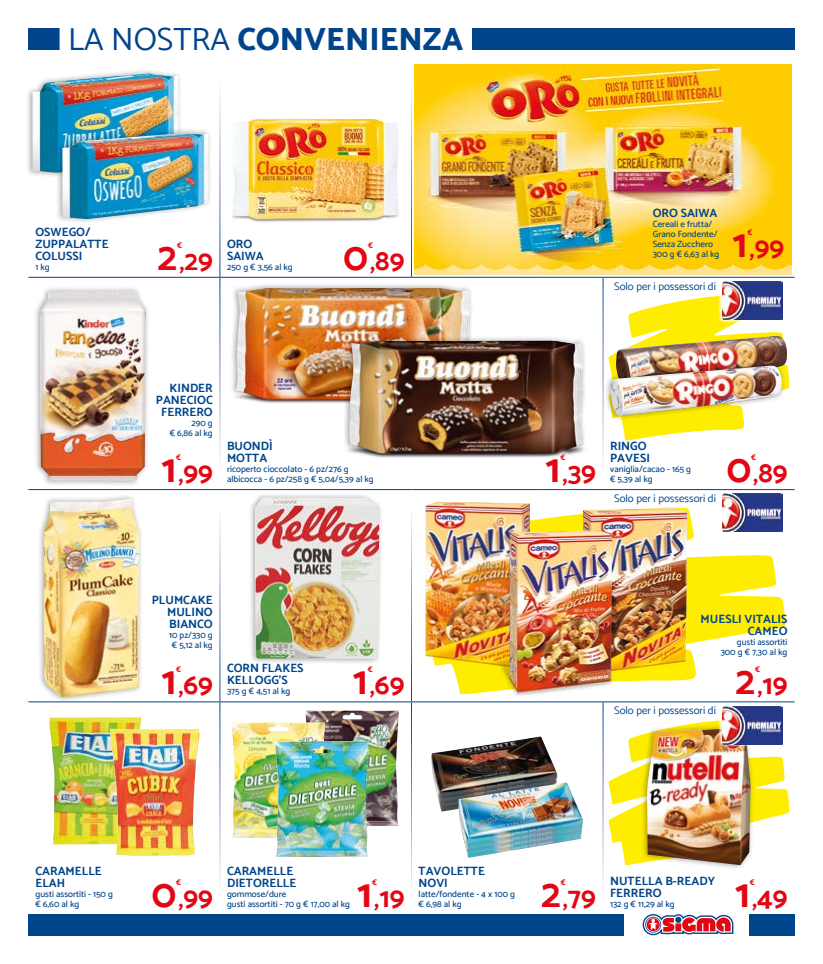
<style>
.page{position:relative;width:823px;height:964px;background:#fff}
.page>*{position:absolute;margin:0;border:0;box-sizing:border-box;transform-origin:0 0}
.t1{font:700 40.2px "Catamaran";color:#e30613}
.t2{font:800 32px "Catamaran";color:#00458b}
.t3{font:700 28px "Catamaran";color:#e30613}
.t4{font:700 12px/12px "Catamaran";color:#00458b}
.t5{font:10.9px "Catamaran";color:#00458b}
.t6{font:500 9px/10px "Catamaran";color:#00458b}
.t7{font:700 8px "Catamaran";color:#e30613}
.s1{font-weight:400}
.s2{font-size:24px}
</style>
<div class="page">
<div style="left:28px;top:28px;width:766px;height:22px;background:#00458b"></div>
<div style="left:60px;top:28px;width:411px;height:23px;background:#fff"></div>
<hr style="left:28px;top:277px;width:192px;height:1px;background:#00458b">
<hr style="left:220px;top:277px;width:63px;height:1px;background:#00458b">
<hr style="left:283px;top:277px;width:128px;height:1px;background:#00458b">
<hr style="left:411px;top:277px;width:128px;height:1px;background:#00458b">
<hr style="left:539px;top:277px;width:63px;height:1px;background:#00458b">
<hr style="left:602px;top:277px;width:192px;height:1px;background:#00458b">
<hr style="left:28px;top:489px;width:192px;height:1px;background:#00458b">
<hr style="left:220px;top:489px;width:63px;height:1px;background:#00458b">
<hr style="left:283px;top:489px;width:128px;height:1px;background:#00458b">
<hr style="left:411px;top:489px;width:128px;height:1px;background:#00458b">
<hr style="left:539px;top:489px;width:63px;height:1px;background:#00458b">
<hr style="left:602px;top:489px;width:192px;height:1px;background:#00458b">
<hr style="left:28px;top:701px;width:192px;height:1px;background:#00458b">
<hr style="left:220px;top:701px;width:63px;height:1px;background:#00458b">
<hr style="left:283px;top:701px;width:128px;height:1px;background:#00458b">
<hr style="left:411px;top:701px;width:128px;height:1px;background:#00458b">
<hr style="left:539px;top:701px;width:63px;height:1px;background:#00458b">
<hr style="left:602px;top:701px;width:192px;height:1px;background:#00458b">
<div style="left:28px;top:913px;width:766px;height:22px;background:#00458b"></div>
<div style="left:624px;top:912px;width:124px;height:25px;background:#fff"></div>
<svg style="left:642px;top:914px;width:92px;height:21px"></svg>
<img style="left:414px;top:64px;width:376px;height:211px">
<div style="left:26px;top:68px;width:156px;height:110px;background:#000;opacity:.35"></div>
<img style="left:32px;top:73px;width:146px;height:100px">
<div style="left:56px;top:128px;width:156px;height:96px;background:#000;opacity:.35"></div>
<img style="left:62px;top:133px;width:146px;height:86px">
<img style="left:232px;top:119px;width:167px;height:103px">
<svg style="left:608px;top:296px;width:180px;height:144px"></svg>
<div style="left:718px;top:278px;width:67px;height:44px;background:#fff;opacity:.75"></div>
<img style="left:721px;top:282px;width:60px;height:37px">
<img style="left:615px;top:336px;width:171px;height:50px">
<div style="left:603px;top:360px;width:181px;height:61px;background:#000;opacity:.35"></div>
<img style="left:610px;top:366px;width:171px;height:50px">
<div style="left:37px;top:493px;width:106px;height:209px;background:#000;opacity:.35"></div>
<img style="left:44px;top:499px;width:95px;height:198px">
<div style="left:33px;top:285px;width:116px;height:202px;background:#000;opacity:.35"></div>
<img style="left:39px;top:291px;width:107px;height:191px">
<div style="left:248px;top:492px;width:134px;height:172px;background:#000;opacity:.35"></div>
<img style="left:255px;top:497px;width:124px;height:162px">
<img style="left:49px;top:717px;width:92px;height:127px">
<img style="left:110px;top:729px;width:89px;height:127px">
<img style="left:305px;top:710px;width:94px;height:116px">
<img style="left:232px;top:722px;width:93px;height:116px">
<img style="left:275px;top:741px;width:93px;height:116px">
<img style="left:431px;top:736px;width:126px;height:75px">
<img style="left:458px;top:782px;width:124px;height:76px">
<div style="left:229px;top:283px;width:244px;height:122px;background:#000;opacity:.35"></div>
<img style="left:236px;top:288px;width:234px;height:111px">
<div style="left:342px;top:335px;width:244px;height:123px;background:#000;opacity:.35"></div>
<img style="left:349px;top:341px;width:234px;height:112px">
<div style="left:539px;top:448px;width:62px;height:43px;background:#fff"></div>
<svg style="left:608px;top:720px;width:180px;height:145px"></svg>
<div style="left:640px;top:722px;width:114px;height:148px;background:#000;opacity:.35"></div>
<img style="left:646px;top:727px;width:104px;height:138px">
<div style="left:718px;top:703px;width:67px;height:44px;background:#fff;opacity:.75"></div>
<img style="left:721px;top:706px;width:60px;height:38px">
<svg style="left:454px;top:507px;width:331px;height:187px"></svg>
<div style="left:718px;top:491px;width:67px;height:44px;background:#fff;opacity:.75"></div>
<img style="left:721px;top:494px;width:60px;height:38px">
<img style="left:556px;top:508px;width:131px;height:167px">
<img style="left:582px;top:508px;width:104px;height:164px">
<img style="left:424px;top:503px;width:126px;height:167px">
<img style="left:425px;top:502px;width:104px;height:165px">
<img style="left:496px;top:530px;width:118px;height:167px">
<img style="left:509px;top:530px;width:102px;height:162px">
<h2 class="t2" style="left:68px;top:21px;width:396px"><span class="s1">LA NOSTRA</span> CONVENIENZA</h2>
<h3 class="t4" style="left:35px;top:226px;width:75px">OSWEGO/<br>ZUPPALATTE<br>COLUSSI</h3>
<p class="t6" style="left:35px;top:262px;width:16px">1 kg</p>
<p class="t7" style="left:177px;top:240px;width:6px">€</p>
<h3 class="t3" style="left:179px;top:244px;width:35px"><span class="s2">,</span>29</h3>
<h1 class="t1" style="left:157px;top:232px;width:21px">2</h1>
<h3 class="t4" style="left:227px;top:238px;width:38px">ORO<br>SAIWA</h3>
<p class="t6" style="left:227px;top:262px;width:67px">250 g € 3,56 al kg</p>
<p class="t7" style="left:368px;top:240px;width:6px">€</p>
<h3 class="t3" style="left:370px;top:244px;width:36px"><span class="s2">,</span>89</h3>
<h1 class="t1" style="left:343px;top:232px;width:26px">0</h1>
<h3 class="t4" style="left:652px;top:206px;width:66px">ORO SAIWA</h3>
<p class="t6" style="left:652px;top:218px;width:68px">Cereali e frutta/<br>Grano Fondente/<br>Senza Zucchero<br>300 g € 6,63 al kg</p>
<p class="t5" style="left:613px;top:280px;width:103px">Solo per i possessori di</p>
<p class="t7" style="left:747px;top:227px;width:6px">€</p>
<h3 class="t3" style="left:749px;top:230px;width:36px"><span class="s2">,</span>99</h3>
<h1 class="t1" style="left:732px;top:219px;width:16px">1</h1>
<h3 class="t4" style="left:156px;top:381px;width:58px;text-align:right">KINDER<br>PANECIOC<br>FERRERO</h3>
<p class="t6" style="left:169px;top:418px;width:45px;text-align:right">290 g<br>€ 6,86 al kg</p>
<p class="t7" style="left:176px;top:452px;width:6px">€</p>
<h3 class="t3" style="left:178px;top:456px;width:36px"><span class="s2">,</span>99</h3>
<h1 class="t1" style="left:161px;top:445px;width:16px">1</h1>
<h3 class="t4" style="left:227px;top:440px;width:47px">BUONDÌ<br>MOTTA</h3>
<p class="t6" style="left:227px;top:464px;width:148px">ricoperto cioccolato - 6 pz/276 g albicocca - 6 pz/258 g € 5,04/5,39 al kg</p>
<h1 class="t1" style="left:545px;top:445px;width:16px">1</h1>
<p class="t7" style="left:560px;top:452px;width:6px">€</p>
<h3 class="t3" style="left:562px;top:456px;width:35px"><span class="s2">,</span>39</h3>
<h3 class="t4" style="left:609px;top:440px;width:41px">RINGO<br>PAVESI</h3>
<p class="t6" style="left:609px;top:464px;width:82px">vaniglia/cacao - 165 g € 5,39 al kg</p>
<p class="t5" style="left:613px;top:492px;width:103px">Solo per i possessori di</p>
<p class="t7" style="left:750px;top:452px;width:6px">€</p>
<h3 class="t3" style="left:752px;top:456px;width:36px"><span class="s2">,</span>89</h3>
<h1 class="t1" style="left:726px;top:445px;width:26px">0</h1>
<h3 class="t4" style="left:167px;top:594px;width:47px;text-align:justify;text-indent:-15px">PLUMCAKE MULINO BIANCO</h3>
<p class="t6" style="left:169px;top:630px;width:45px;text-align:center">10 pz/330 g € 5,12 al kg</p>
<p class="t7" style="left:176px;top:665px;width:6px">€</p>
<h3 class="t3" style="left:178px;top:668px;width:36px"><span class="s2">,</span>69</h3>
<h1 class="t1" style="left:161px;top:657px;width:16px">1</h1>
<h3 class="t4" style="left:227px;top:662px;width:78px">CORN FLAKES<br>KELLOGG’S</h3>
<p class="t6" style="left:227px;top:686px;width:65px">375 g € 4,51 al kg</p>
<p class="t7" style="left:367px;top:665px;width:6px">€</p>
<h3 class="t3" style="left:369px;top:668px;width:36px"><span class="s2">,</span>69</h3>
<h1 class="t1" style="left:352px;top:657px;width:16px">1</h1>
<h3 class="t4" style="left:700px;top:613px;width:88px;text-align:right">MUESLI VITALIS<br>CAMEO</h3>
<p class="t6" style="left:720px;top:637px;width:68px;text-align:right">gusti assortiti<br>300 g € 7,30 al kg</p>
<p class="t5" style="left:613px;top:704px;width:103px">Solo per i possessori di</p>
<p class="t7" style="left:754px;top:665px;width:6px">€</p>
<h3 class="t3" style="left:757px;top:668px;width:32px"><span class="s2">,</span>19</h3>
<h1 class="t1" style="left:735px;top:657px;width:21px">2</h1>
<h3 class="t4" style="left:418px;top:864px;width:68px">TAVOLETTE<br>NOVI</h3>
<p class="t6" style="left:418px;top:888px;width:98px">latte/fondente - 4 x 100 g € 6,98 al kg</p>
<h3 class="t4" style="left:35px;top:864px;width:68px">CARAMELLE<br>ELAH</h3>
<p class="t6" style="left:35px;top:888px;width:79px">gusti assortiti - 150 g € 6,60 al kg</p>
<h1 class="t1" style="left:357px;top:869px;width:16px">1</h1>
<h3 class="t4" style="left:227px;top:864px;width:71px">CARAMELLE<br>DIETORELLE</h3>
<p class="t6" style="left:227px;top:888px;width:124px">gommose/dure<br>gusti assortiti - 70 g € 17,00 al kg</p>
<h1 class="t1" style="left:540px;top:869px;width:21px">2</h1>
<p class="t7" style="left:176px;top:877px;width:6px">€</p>
<h3 class="t3" style="left:178px;top:880px;width:36px"><span class="s2">,</span>99</h3>
<p class="t7" style="left:372px;top:877px;width:6px">€</p>
<h3 class="t3" style="left:374px;top:880px;width:32px"><span class="s2">,</span>19</h3>
<p class="t7" style="left:560px;top:877px;width:6px">€</p>
<h3 class="t3" style="left:562px;top:880px;width:35px"><span class="s2">,</span>79</h3>
<h1 class="t1" style="left:152px;top:869px;width:26px">0</h1>
<h3 class="t4" style="left:609px;top:874px;width:106px">NUTELLA B-READY<br>FERRERO</h3>
<p class="t6" style="left:609px;top:898px;width:66px">132 g € 11,29 al kg</p>
<p class="t7" style="left:749px;top:877px;width:6px">€</p>
<h3 class="t3" style="left:751px;top:880px;width:37px"><span class="s2">,</span>49</h3>
<h1 class="t1" style="left:734px;top:869px;width:16px">1</h1>
</div>
